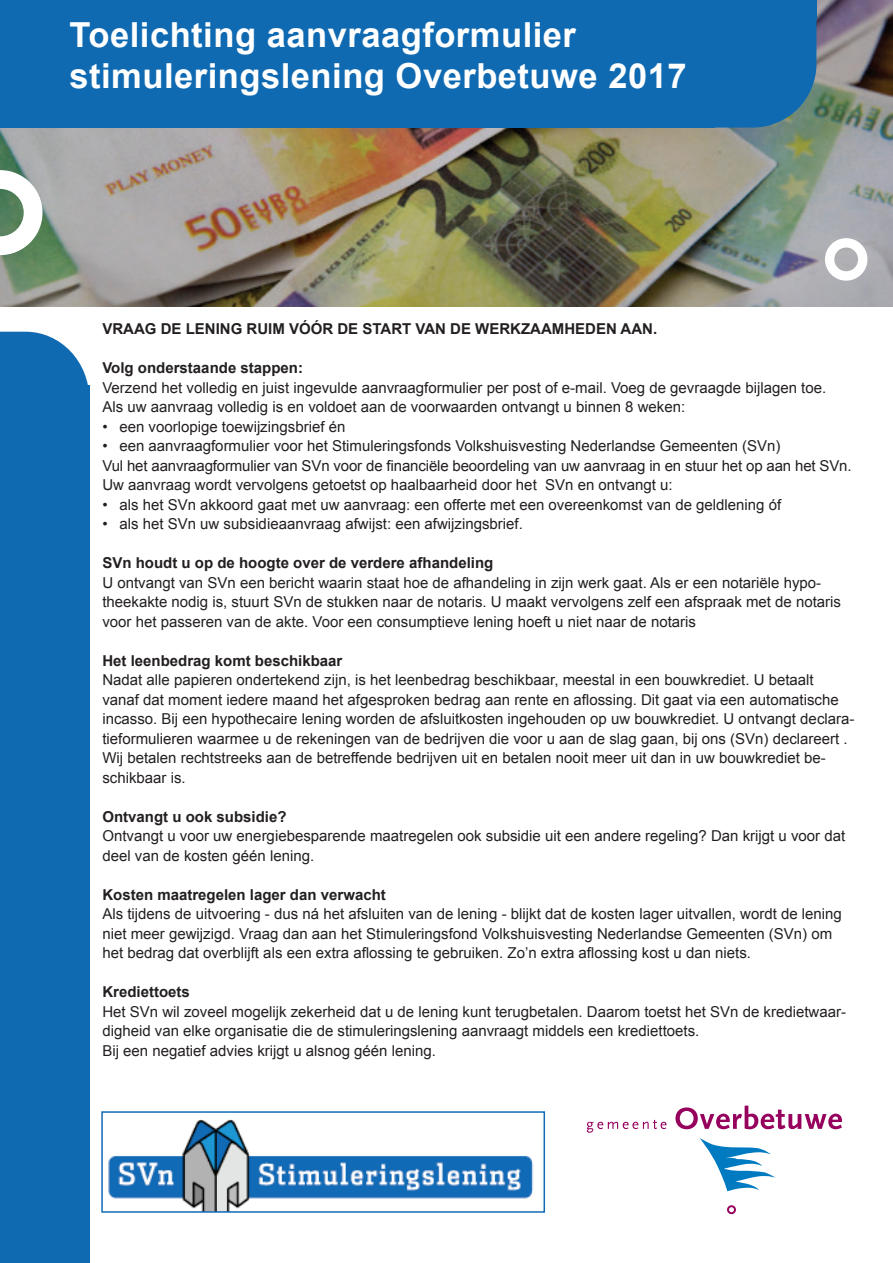
<style>
.page{position:relative;width:893px;height:1263px;background:#fff}
.page>*{position:absolute;margin:0;border:0;box-sizing:border-box;transform-origin:0 0}
.t1{font:700 34.5px/41.4px "Arial";letter-spacing:.015em;color:#fff}
.t2{font:15px/19.5px "Arial";color:#231f20}
.t3{font:700 15px "Arial";color:#231f20}
</style>
<div class="page">
<img style="left:0;top:0;width:893px;height:306px">
<div style="left:0;top:0;width:714px;height:128px;background:#0f6ab2"></div>
<svg style="left:0;top:170px;width:43px;height:85px"></svg>
<svg style="left:825px;top:238px;width:42px;height:43px"></svg>
<svg style="left:699px;top:1138px;width:77px;height:53px"></svg>
<svg style="left:587px;top:1120px;width:79px;height:13px"></svg>
<svg style="left:675px;top:1106px;width:167px;height:23px"></svg>
<svg style="left:727px;top:1205px;width:9px;height:9px"></svg>
<svg style="left:714px;top:18px;width:102px;height:110px;background:#1b6daa"></svg>
<div style="left:646px;top:0;width:170px;height:18px;background:#0f6ab2"></div>
<div style="left:0;top:386px;width:89px;height:877px;background:#0f6ab2"></div>
<svg style="left:0;top:332px;width:89px;height:54px"></svg>
<div style="left:69px;top:0;width:689px;height:116px;background:#0f6ab2"></div>
<img style="left:108px;top:1119px;width:426px;height:91px">
<div style="left:101px;top:1111px;width:444px;height:102px;border:2px solid #116ab4"></div>
<h1 class="t1" style="left:69px;top:15px;width:619px">Toelichting aanvraagformulier stimuleringslening Overbetuwe 2017</h1>
<p class="t3" style="left:102px;top:319px;width:556px">VRAAG DE LENING RUIM VÓÓR DE START VAN DE WERKZAAMHEDEN AAN.</p>
<p class="t3" style="left:102px;top:358px;width:202px">Volg onderstaande stappen:</p>
<p class="t2" style="left:102px;top:378px;width:725px">Verzend het volledig en juist ingevulde aanvraagformulier per post of e-mail. Voeg de gevraagde bijlagen toe.<br>Als uw aanvraag volledig is en voldoet aan de voorwaarden ontvangt u binnen 8 weken:</p>
<p class="t2" style="left:102px;top:417px;width:244px">• een voorlopige toewijzingsbrief én</p>
<p class="t2" style="left:102px;top:436px;width:751px">• een aanvraagformulier voor het Stimuleringsfonds Volkshuisvesting Nederlandse Gemeenten (SVn)<br>Vul het aanvraagformulier van SVn voor de financiële beoordeling van uw aanvraag in en stuur het op aan het SVn.<br>Uw aanvraag wordt vervolgens getoetst op haalbaarheid door het SVn en ontvangt u:</p>
<p class="t2" style="left:102px;top:495px;width:680px">• als het SVn akkoord gaat met uw aanvraag: een offerte met een overeenkomst van de geldlening óf</p>
<p class="t2" style="left:102px;top:514px;width:422px">• als het SVn uw subsidieaanvraag afwijst: een afwijzingsbrief.</p>
<p class="t3" style="left:102px;top:553px;width:392px">SVn houdt u op de hoogte over de verdere afhandeling</p>
<p class="t2" style="left:102px;top:573px;width:740px">U ontvangt van SVn een bericht waarin staat hoe de afhandeling in zijn werk gaat. Als er een notariële hypo&shy;theekakte nodig is, stuurt SVn de stukken naar de notaris. U maakt vervolgens zelf een afspraak met de notaris voor het passeren van de akte. Voor een consumptieve lening hoeft u niet naar de notaris</p>
<p class="t3" style="left:102px;top:650px;width:242px">Het leenbedrag komt beschikbaar</p>
<p class="t2" style="left:102px;top:670px;width:754px">Nadat alle papieren ondertekend zijn, is het leenbedrag beschikbaar, meestal in een bouwkrediet. U betaalt<br>vanaf dat moment iedere maand het afgesproken bedrag aan rente en aflossing. Dit gaat via een automatische incasso. Bij een hypothecaire lening worden de afsluitkosten ingehouden op uw bouwkrediet. U ontvangt declara&shy;tieformulieren waarmee u de rekeningen van de bedrijven die voor u aan de slag gaan, bij ons (SVn) declareert .<br>Wij betalen rechtstreeks aan de betreffende bedrijven uit en betalen nooit meer uit dan in uw bouwkrediet be&shy;schikbaar is.</p>
<p class="t3" style="left:102px;top:806px;width:186px">Ontvangt u ook subsidie?</p>
<p class="t2" style="left:102px;top:826px;width:744px">Ontvangt u voor uw energiebesparende maatregelen ook subsidie uit een andere regeling? Dan krijgt u voor dat deel van de kosten géén lening.</p>
<p class="t3" style="left:102px;top:884px;width:285px">Kosten maatregelen lager dan verwacht</p>
<p class="t2" style="left:102px;top:904px;width:741px">Als tijdens de uitvoering - dus ná het afsluiten van de lening - blijkt dat de kosten lager uitvallen, wordt de lening niet meer gewijzigd. Vraag dan aan het Stimuleringsfond Volkshuisvesting Nederlandse Gemeenten (SVn) om het bedrag dat overblijft als een extra aflossing te gebruiken. Zo’n extra aflossing kost u dan niets.</p>
<p class="t3" style="left:102px;top:982px;width:89px">Krediettoets</p>
<p class="t2" style="left:102px;top:1002px;width:745px">Het SVn wil zoveel mogelijk zekerheid dat u de lening kunt terugbetalen. Daarom toetst het SVn de kredietwaar&shy;digheid van elke organisatie die de stimuleringslening aanvraagt middels een krediettoets.<br>Bij een negatief advies krijgt u alsnog géén lening.</p>
</div>
